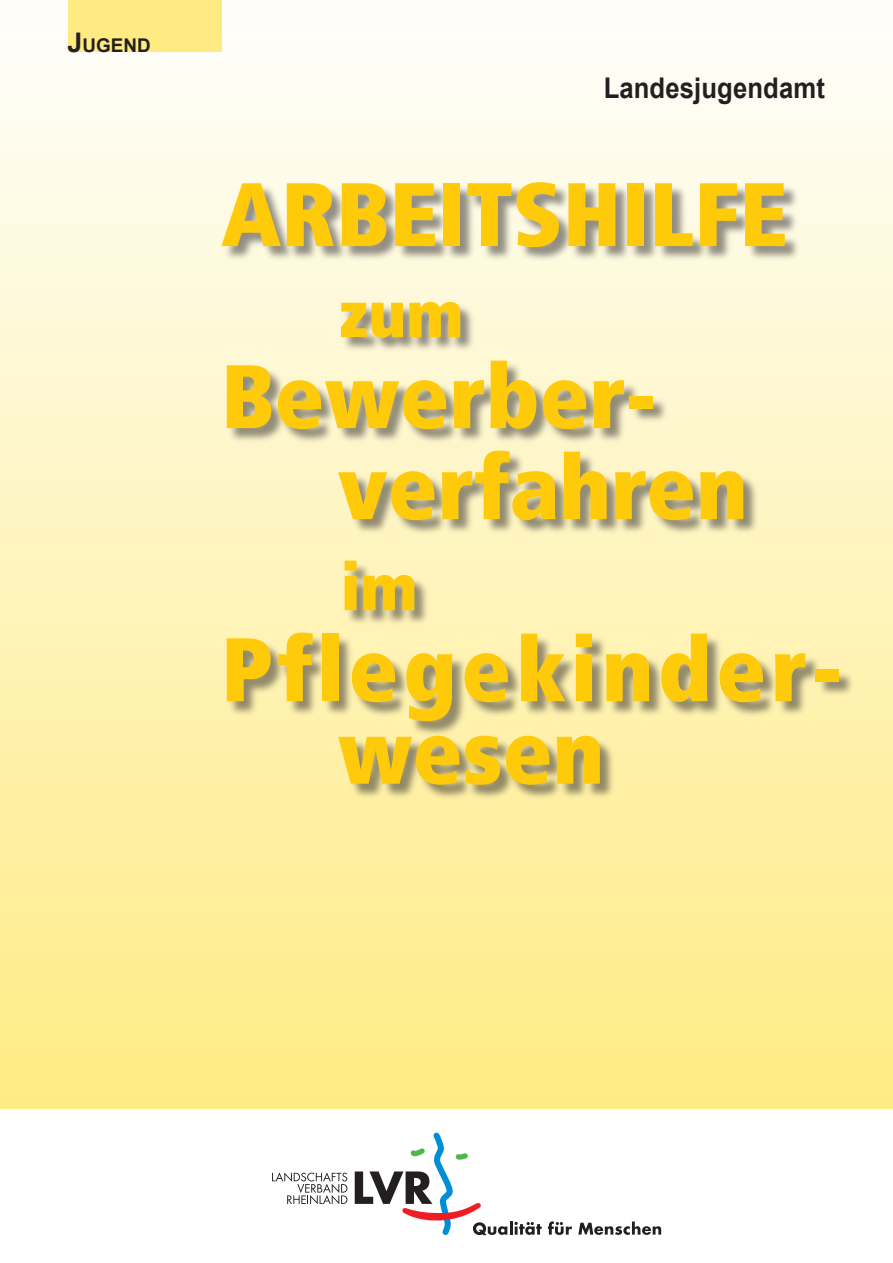
<style>
.page{position:relative;width:893px;height:1263px;background:#fff}
.page>*{position:absolute;margin:0;border:0;box-sizing:border-box;transform-origin:0 0}
.t1{font:900 condensed 90px/91.1px "Frutiger";color:#feca0a}
.t2{font:900 condensed 90px/82.5px "Frutiger";letter-spacing:.05em;color:#feca0a}
.t3{font:900 condensed 66px "Frutiger";color:#feca0a}
.t4{font:700 28.5px "Arial";letter-spacing:.005em;color:#231f20;scale:.9 1}
.t5{font:700 18.9px "Arial";color:#231f20}
.s1{font-size:27px}
</style>
<div class="page">
<div style="left:0;top:0;width:893px;height:1109px;background:linear-gradient(to bottom,#fefefc,#ffeb83)"></div>
<div style="left:223px;top:182px;width:632px;height:620px;background:#231f20;opacity:.5"></div>
<div style="left:68px;top:0;width:153px;height:52px;background:#ffeb82"></div>
<svg style="left:548px;top:1221px;width:24px;height:14px"></svg>
<svg style="left:578px;top:1221px;width:83px;height:14px"></svg>
<svg style="left:272px;top:1172px;width:75px;height:32px"></svg>
<svg style="left:355px;top:1132px;width:187px;height:103px"></svg>
<p class="t5" style="left:67px;top:33px;width:85px"><span class="s1">J</span>UGEND</p>
<p class="t4" style="left:604px;top:70px;width:247px">Landesjugendamt</p>
<p class="t1" style="left:221px;top:169px;width:568px">ARBEITSHILFE</p>
<p class="t3" style="left:339px;top:274px;width:126px">zum</p>
<p class="t1" style="left:338px;top:351px;width:412px;text-indent:-117px">Bewerber&shy;verfahren</p>
<p class="t3" style="left:341px;top:547px;width:78px">im</p>
<p class="t2" style="left:338px;top:628px;width:506px;text-indent:-117px">Pflegekinder&shy;wesen</p>
</div>
